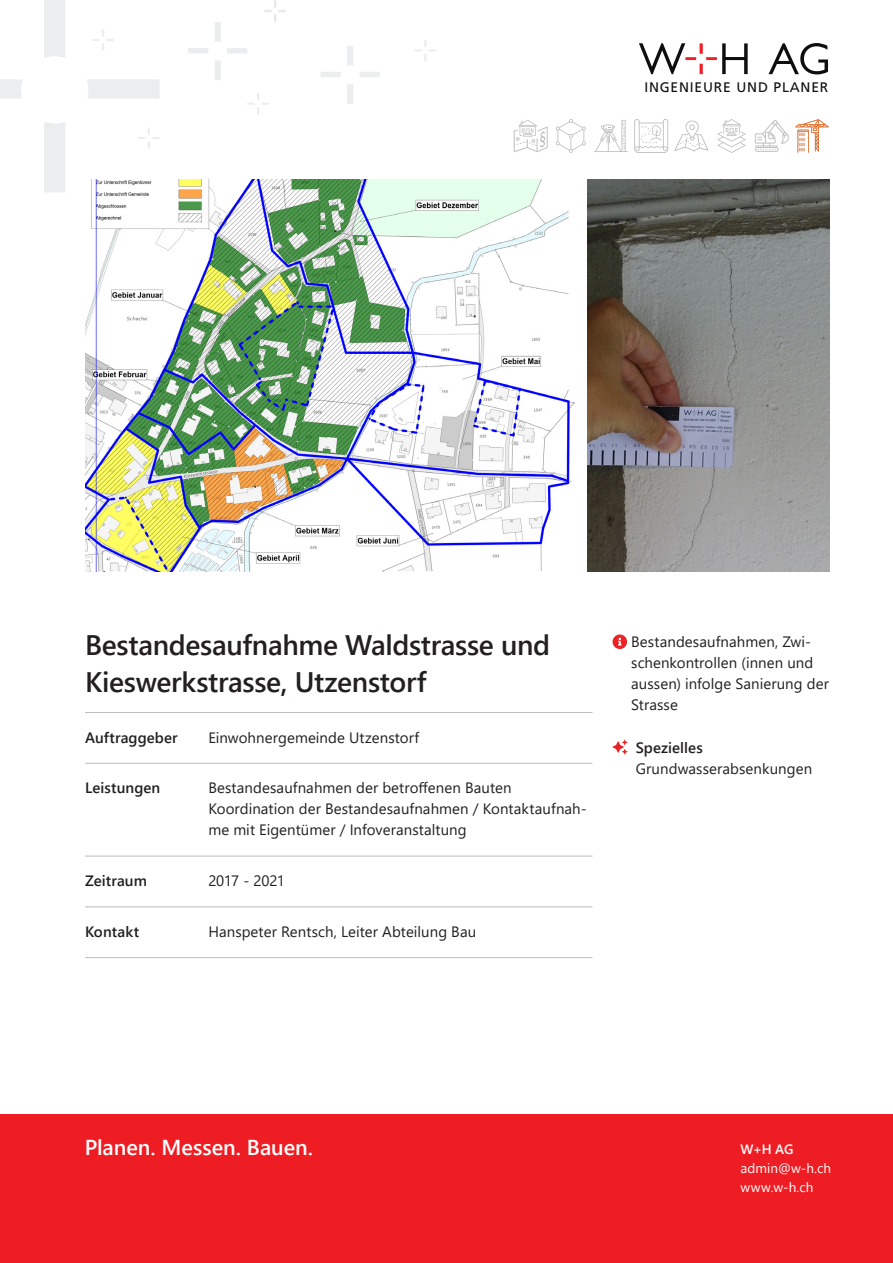
<style>
.page{position:relative;width:893px;height:1263px;background:#fff}
.page>*{position:absolute;margin:0;border:0;box-sizing:border-box;transform-origin:0 0}
.t1{font:600 28.2px/36.9px "Segoe UI";letter-spacing:-.01em;color:#231f20}
.t2{font:600 21.6px "Segoe UI";color:#fff}
.t3{font:15px/21px "Segoe UI";letter-spacing:.005em;color:#231f20}
.t4{font:600 15px "Segoe UI";letter-spacing:.005em;color:#231f20}
.t5{font:15px "Segoe UI";letter-spacing:-.02em;color:#231f20}
.t6{font:13.8px "Frutiger";letter-spacing:.06em;color:#0e0e11}
.t7{font:13.5px/19.2px "Segoe UI";letter-spacing:.005em;color:#fff}
.t8{font:600 13.5px "Segoe UI";color:#fff}
</style>
<div class="page">
<hr style="left:85px;top:712px;width:507px;height:1px;background:#bcbdc0">
<hr style="left:85px;top:763px;width:507px;height:1px;background:#bcbdc0">
<hr style="left:85px;top:856px;width:507px;height:1px;background:#bcbdc0">
<hr style="left:85px;top:906px;width:507px;height:1px;background:#bcbdc0">
<hr style="left:85px;top:957px;width:507px;height:1px;background:#bcbdc0">
<svg style="left:612px;top:634px;width:15px;height:15px"></svg>
<svg style="left:612px;top:739px;width:15px;height:15px"></svg>
<svg style="left:264px;top:0;width:22px;height:22px"></svg>
<svg style="left:188px;top:22px;width:59px;height:58px"></svg>
<svg style="left:321px;top:46px;width:59px;height:58px"></svg>
<svg style="left:247px;top:93px;width:22px;height:21px"></svg>
<svg style="left:415px;top:40px;width:21px;height:21px"></svg>
<svg style="left:0;top:0;width:160px;height:193px"></svg>
<svg style="left:769px;top:43px;width:59px;height:31px"></svg>
<svg style="left:639px;top:43px;width:109px;height:31px"></svg>
<div style="left:0;top:1115px;width:893px;height:148px;background:#ee1d23"></div>
<svg style="left:514px;top:119px;width:34px;height:33px"></svg>
<svg style="left:718px;top:119px;width:28px;height:34px"></svg>
<svg style="left:755px;top:120px;width:34px;height:32px"></svg>
<svg style="left:594px;top:120px;width:34px;height:32px"></svg>
<svg style="left:634px;top:119px;width:34px;height:34px"></svg>
<svg style="left:674px;top:120px;width:34px;height:32px"></svg>
<svg style="left:556px;top:119px;width:30px;height:34px"></svg>
<svg style="left:795px;top:119px;width:34px;height:34px"></svg>
<img style="left:85px;top:179px;width:490px;height:392px">
<svg style="left:587px;top:179px;width:242px;height:392px;background:#7d7a77"></svg>
<p class="t6" style="left:644px;top:79px;width:186px">INGENIEURE UND PLANER</p>
<h1 class="t1" style="left:85px;top:624px;width:467px">Bestandesaufnahme Waldstrasse und<br>Kieswerkstrasse, Utzenstorf</h1>
<p class="t4" style="left:85px;top:723px;width:94px">Auftraggeber</p>
<p class="t3" style="left:208px;top:725px;width:212px">Einwohnergemeinde Utzenstorf</p>
<p class="t4" style="left:85px;top:774px;width:77px">Leistungen</p>
<p class="t3" style="left:208px;top:776px;width:380px">Bestandesaufnahmen der betroffenen Bauten<br>Koordination der Bestandesaufnahmen / Kontaktaufnah&shy;me mit Eigentümer / Infoveranstaltung</p>
<p class="t4" style="left:85px;top:867px;width:63px">Zeitraum</p>
<p class="t5" style="left:208px;top:867px;width:78px">2017 - 2021</p>
<p class="t4" style="left:85px;top:917px;width:56px">Kontakt</p>
<p class="t3" style="left:208px;top:920px;width:269px">Hanspeter Rentsch, Leiter Abteilung Bau</p>
<p class="t3" style="left:631px;top:630px;width:199px">Bestandesaufnahmen, Zwi&shy;schenkontrollen (innen und aussen) infolge Sanierung der<br>Strasse</p>
<p class="t4" style="left:636px;top:733px;width:69px">Spezielles</p>
<p class="t3" style="left:636px;top:756px;width:178px">Grundwasserabsenkungen</p>
<h2 class="t2" style="left:85px;top:1127px;width:230px">Planen. Messen. Bauen.</h2>
<p class="t8" style="left:740px;top:1136px;width:55px">W+H AG</p>
<p class="t7" style="left:740px;top:1157px;width:92px">admin@w-h.ch www.w-h.ch</p>
</div>
